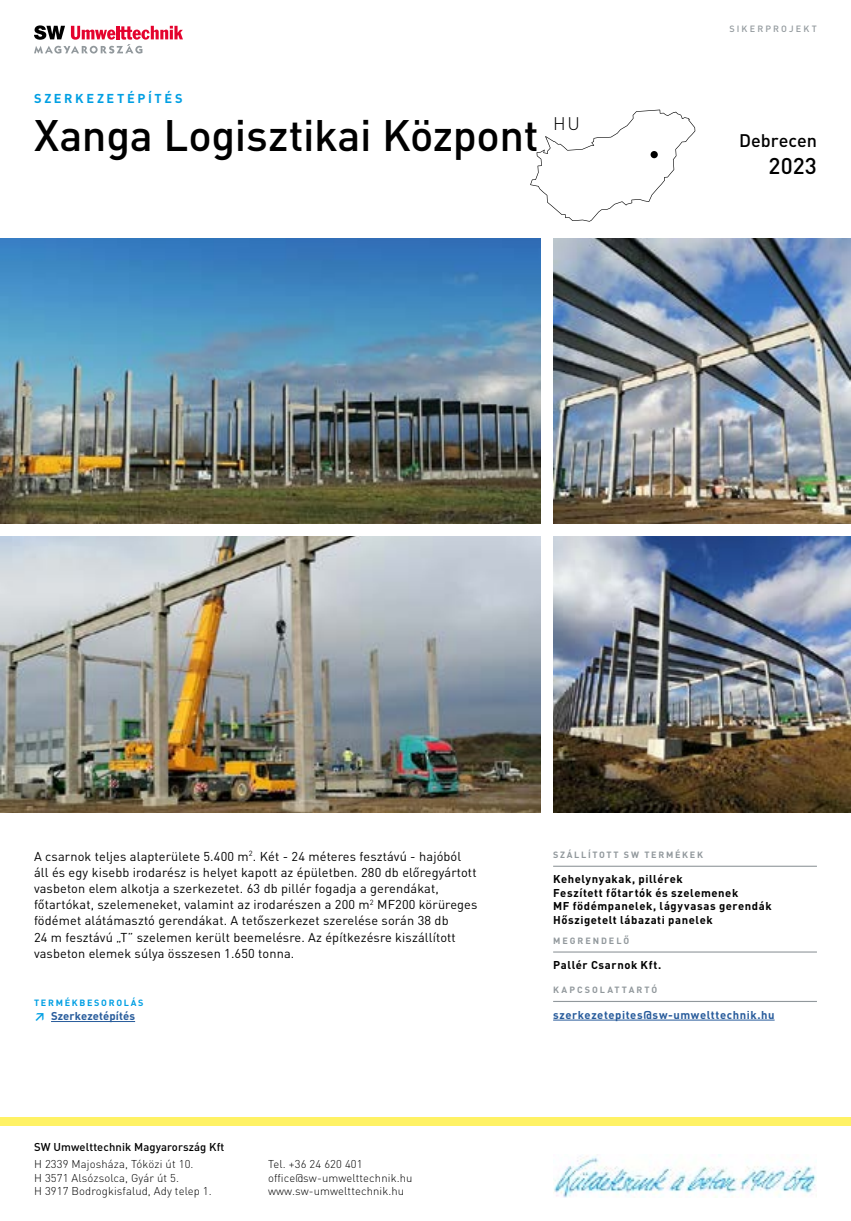
<style>
.page{position:relative;width:851px;height:1221px;background:#fff}
.page>*{position:absolute;margin:0;border:0;box-sizing:border-box;transform-origin:0 0}
.t1{font:500 43.5px "DIN Pro";letter-spacing:-.01em;color:#000}
.t2{font:500 22.5px "DIN Pro";color:#000}
.t3{font:500 18px "DIN Pro";color:#000}
.t4{font:300 18px "DIN Pro";color:#000}
.t5{font:12.75px/16.2px "DIN Pro";letter-spacing:.01em;color:#000}
.t6{font:700 12.75px "DIN Pro";letter-spacing:.205em;color:#009fe3}
.t7{font:300 11.25px/13.5px "DIN Pro";letter-spacing:.01em;color:#000}
.t8{font:700 11.25px/13.5px "DIN Pro";letter-spacing:.05em;color:#000}
.t9{font:700 11.25px "DIN Pro";letter-spacing:.045em;color:#275b9b}
.t10{font:500 11.25px "DIN Pro";letter-spacing:.01em;color:#000}
.t11{font:700 11.25px "DIN Pro";letter-spacing:.01em;color:#275b9b}
.t12{font:700 9px "DIN Pro";letter-spacing:.19em;color:#91989c}
.t13{font:700 9px "DIN Pro";letter-spacing:.19em;color:#009fe3}
.t14{font:700 9px "DIN Pro";letter-spacing:.23em;color:#91989c}
.t15{font:500 9px "DIN Pro";letter-spacing:.24em;color:#91989c}
.t16{font:700 9px "DIN Pro";letter-spacing:.21em;color:#91989c}
.s1{color:#009fe3}
</style>
<div class="page">
<img style="left:0;top:238px;width:540px;height:285px">
<img style="left:553px;top:238px;width:297px;height:285px">
<img style="left:0;top:536px;width:540px;height:276px">
<img style="left:553px;top:536px;width:297px;height:276px">
<div style="left:0;top:1117px;width:850px;height:8px;background:#fff265"></div>
<svg style="left:530px;top:110px;width:165px;height:112px"></svg>
<svg style="left:34px;top:25px;width:149px;height:29px"></svg>
<hr style="left:51px;top:1021px;width:84px;height:1px;background:#275b9b">
<hr style="left:553px;top:865px;width:263px;height:1px;background:#91989c">
<hr style="left:553px;top:951px;width:263px;height:1px;background:#91989c">
<hr style="left:553px;top:1000px;width:263px;height:1px;background:#91989c">
<hr style="left:553px;top:1019px;width:221px;height:1px;background:#275b9b">
<img style="left:553px;top:1154px;width:263px;height:42px">
<div style="left:650px;top:151px;width:7px;height:7px;background:#000;border-radius:50%"></div>
<p class="t6" style="left:34px;top:90px;width:150px">SZERKEZETÉPÍTÉS</p>
<h1 class="t1" style="left:34px;top:106px;width:506px">Xanga Logisztikai Központ</h1>
<h3 class="t4" style="left:553px;top:111px;width:28px">HU</h3>
<p class="t15" style="left:729px;top:23px;width:89px">SIKERPROJEKT</p>
<h3 class="t3" style="left:739px;top:128px;width:79px">Debrecen</h3>
<h2 class="t2" style="left:768px;top:150px;width:50px">2023</h2>
<p class="t5" style="left:34px;top:847px;width:445px">A csarnok teljes alapterülete 5.400 m<sup>2</sup>. Két - 24 méteres fesztávú - hajóból áll és egy kisebb irodarész is helyet kapott az épületben. 280 db előregyártott vasbeton elem alkotja a szerkezetet. 63 db pillér fogadja a gerendákat, főtartókat, szelemeneket, valamint az irodarészen a 200 m<sup>2</sup> MF200 körüreges födémet alátámasztó gerendákat. A tetőszerkezet szerelése során 38 db<br>24 m fesztávú „T” szelemen került beemelésre. Az építkezésre kiszállított vasbeton elemek súlya összesen 1.650 tonna.</p>
<p class="t13" style="left:34px;top:997px;width:111px">TERMÉKBESOROLÁS</p>
<p class="t11" style="left:34px;top:1008px;width:103px"><span class="s1">↗</span> Szerkezetépítés</p>
<p class="t10" style="left:34px;top:1138px;width:192px">SW Umwelttechnik Magyarország Kft</p>
<p class="t7" style="left:34px;top:1157px;width:179px">H 2339 Majosháza, Tóközi út 10.<br>H 3571 Alsózsolca, Gyár út 5.<br>H 3917 Bodrogkisfalud, Ady telep 1.</p>
<p class="t7" style="left:268px;top:1157px;width:146px">Tel. +36 24 620 401 office@sw-umwelttechnik.hu www.sw-umwelttechnik.hu</p>
<p class="t12" style="left:553px;top:848px;width:151px">SZÁLLÍTOTT SW TERMÉKEK</p>
<p class="t8" style="left:553px;top:872px;width:220px">Kehelynyakak, pillérek<br>Feszített főtartók és szelemenek<br>MF födémpanelek, lágyvasas gerendák<br>Hőszigetelt lábazati panelek</p>
<p class="t16" style="left:553px;top:934px;width:78px">MEGRENDELŐ</p>
<p class="t8" style="left:553px;top:957px;width:110px">Pallér Csarnok Kft.</p>
<p class="t14" style="left:553px;top:983px;width:106px">KAPCSOLATTARTÓ</p>
<p class="t9" style="left:553px;top:1006px;width:223px">szerkezetepites@sw-umwelttechnik.hu</p>
</div>
